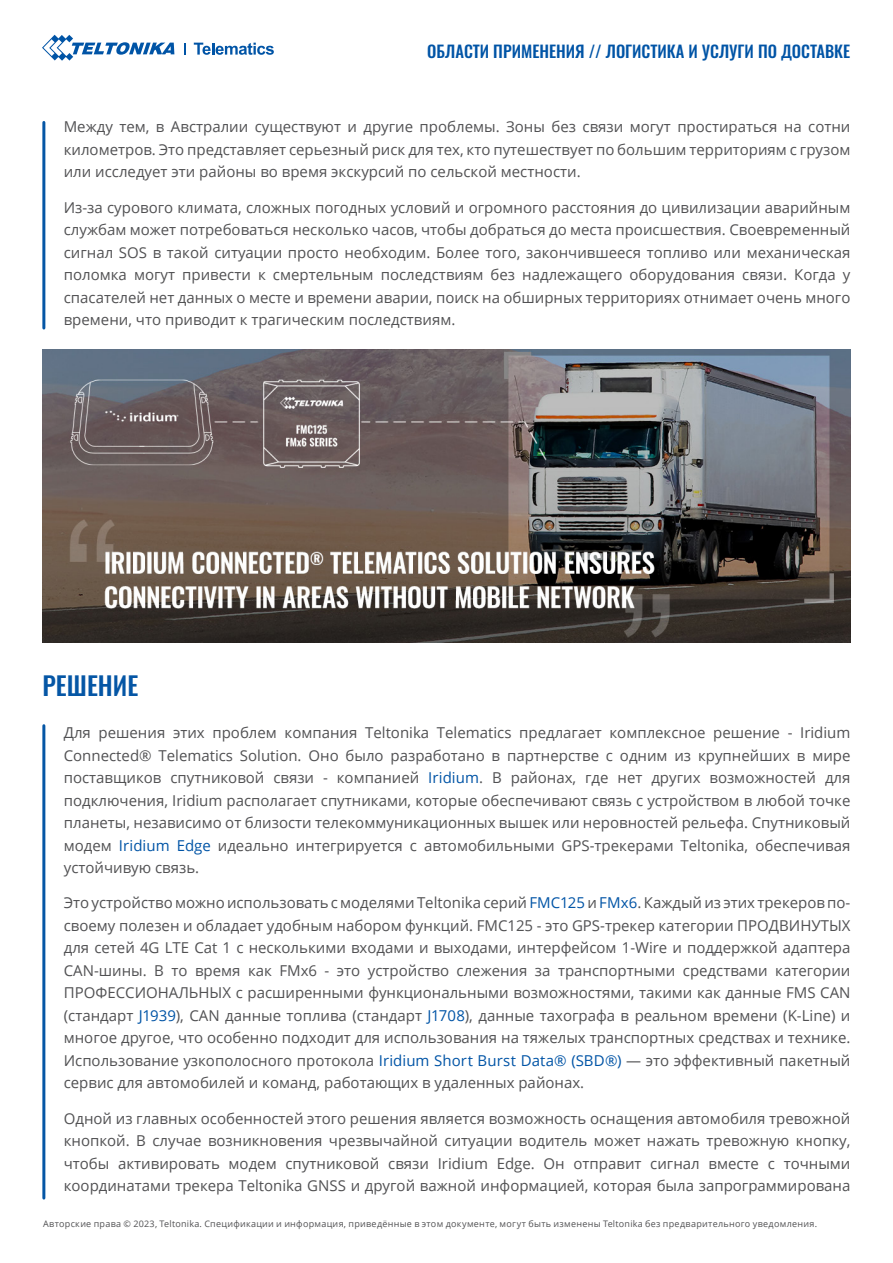
<style>
.page{position:relative;width:893px;height:1263px;background:#fff}
.page>*{position:absolute;margin:0;border:0;box-sizing:border-box;transform-origin:0 0}
.t1{font:25.5px "Oswald";color:#0556a5}
.t2{font:16.5px "Oswald";color:#0054a6}
.t3{font:15px/22.5px "Open Sans";color:#515153;text-align:justify}
.t4{font:9px "Open Sans";letter-spacing:.03em;color:#515153}
.s1{color:#0054a6}
</style>
<div class="page">
<svg style="left:184px;top:43px;width:1px;height:12px"></svg>
<svg style="left:42px;top:35px;width:132px;height:26px"></svg>
<svg style="left:194px;top:43px;width:80px;height:12px"></svg>
<hr style="left:42px;top:122px;width:3px;height:206px;background:#0556a5">
<hr style="left:42px;top:726px;width:3px;height:472px;background:#0556a5">
<img style="left:43px;top:350px;width:808px;height:292px">
<p class="t2" style="left:427px;top:37px;width:425px">ОБЛАСТИ ПРИМЕНЕНИЯ // ЛОГИСТИКА И УСЛУГИ ПО ДОСТАВКЕ</p>
<p class="t3" style="left:64px;top:115px;width:788px">Между тем, в Австралии существуют и другие проблемы. Зоны без связи могут простираться на сотни километров. Это представляет серьезный риск для тех, кто путешествует по большим территориям с грузом или исследует эти районы во время экскурсий по сельской местности.</p>
<p class="t3" style="left:64px;top:196px;width:788px">Из-за сурового климата, сложных погодных условий и огромного расстояния до цивилизации аварийным службам может потребоваться несколько часов, чтобы добраться до места происшествия. Своевременный сигнал SOS в такой ситуации просто необходим. Более того, закончившееся топливо или механическая поломка могут привести к смертельным последствиям без надлежащего оборудования связи. Когда у спасателей нет данных о месте и времени аварии, поиск на обширных территориях отнимает очень много времени, что приводит к трагическим последствиям.</p>
<h1 class="t1" style="left:43px;top:663px;width:97px">РЕШЕНИЕ</h1>
<p class="t3" style="left:64px;top:721px;width:788px">Для решения этих проблем компания Teltonika Telematics предлагает комплексное решение - Iridium Connected® Telematics Solution. Оно было разработано в партнерстве с одним из крупнейших в мире поставщиков спутниковой связи - компанией <span class="s1">Iridium</span>. В районах, где нет других возможностей для подключения, Iridium располагает спутниками, которые обеспечивают связь с устройством в любой точке планеты, независимо от близости телекоммуникационных вышек или неровностей рельефа. Спутниковый модем <span class="s1">Iridium Edge</span> идеально интегрируется с автомобильными GPS-трекерами Teltonika, обеспечивая устойчивую связь.</p>
<p class="t3" style="left:64px;top:891px;width:788px">Это устройство можно использовать с моделями Teltonika серий <span class="s1">FMC125</span> и <span class="s1">FMx6</span>. Каждый из этих трекеров по&shy;своему полезен и обладает удобным набором функций. FMC125 - это GPS-трекер категории ПРОДВИНУТЫХ для сетей 4G LTE Cat 1 с несколькими входами и выходами, интерфейсом 1-Wire и поддержкой адаптера CAN-шины. В то время как FMx6 - это устройство слежения за транспортными средствами категории ПРОФЕССИОНАЛЬНЫХ с расширенными функциональными возможностями, такими как данные FMS CAN (стандарт <span class="s1">J1939</span>), CAN данные топлива (стандарт <span class="s1">J1708</span>), данные тахографа в реальном времени (K-Line) и многое другое, что особенно подходит для использования на тяжелых транспортных средствах и технике.<br>Использование узкополосного протокола <span class="s1">Iridium Short Burst Data® (SBD®)</span> — это эффективный пакетный сервис для автомобилей и команд, работающих в удаленных районах.</p>
<p class="t3" style="left:64px;top:1107px;width:788px">Одной из главных особенностей этого решения является возможность оснащения автомобиля тревожной кнопкой. В случае возникновения чрезвычайной ситуации водитель может нажать тревожную кнопку, чтобы активировать модем спутниковой связи Iridium Edge. Он отправит сигнал вместе с точными координатами трекера Teltonika GNSS и другой важной информацией, которая была запрограммирована</p>
<p class="t4" style="left:43px;top:1218px;width:776px">Авторские права © 2023, Teltonika. Спецификации и информация, приведённые в этом документе, могут быть изменены Teltonika без предварительного уведомления.</p>
</div>
